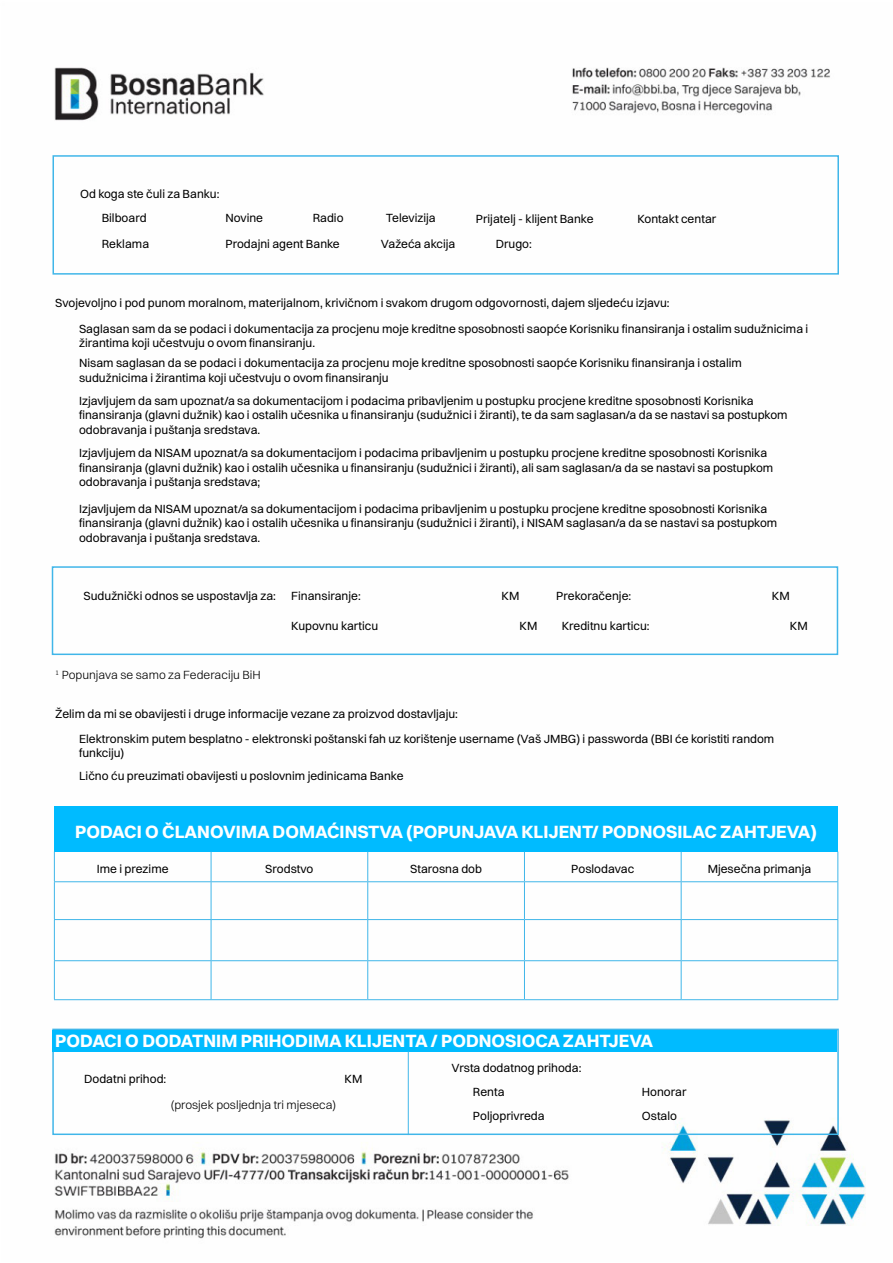
<style>
.page{position:relative;width:893px;height:1263px;background:#fff}
.page>*{position:absolute;margin:0;border:0;box-sizing:border-box;transform-origin:0 0}
.t1{font:700 18px "Switzer";color:#fff}
.t2{font:12px/14.4px "Switzer";color:#000}
.t3{font:300 12px "Switzer";color:#000}
</style>
<div class="page">
<img style="left:51px;top:67px;width:815px;height:1172px">
<div style="left:52px;top:155px;width:787px;height:120px;border:2px solid #40b6e9"></div>
<div style="left:52px;top:566px;width:786px;height:89px;border:2px solid #40b6e9"></div>
<div style="left:54px;top:806px;width:784px;height:45px;background:#0bf"></div>
<hr style="left:837px;top:961px;width:1px;height:38px;background:#40b6e9">
<hr style="left:681px;top:999px;width:157px;height:1px;background:#40b6e9">
<hr style="left:681px;top:851px;width:1px;height:30px;background:#40b6e9">
<hr style="left:681px;top:882px;width:1px;height:37px;background:#40b6e9">
<hr style="left:681px;top:920px;width:1px;height:40px;background:#40b6e9">
<hr style="left:681px;top:961px;width:1px;height:38px;background:#40b6e9">
<hr style="left:211px;top:999px;width:157px;height:1px;background:#40b6e9">
<hr style="left:524px;top:999px;width:157px;height:1px;background:#40b6e9">
<hr style="left:367px;top:851px;width:1px;height:30px;background:#40b6e9">
<hr style="left:524px;top:851px;width:1px;height:30px;background:#40b6e9">
<hr style="left:367px;top:882px;width:1px;height:37px;background:#40b6e9">
<hr style="left:524px;top:882px;width:1px;height:37px;background:#40b6e9">
<hr style="left:367px;top:920px;width:1px;height:40px;background:#40b6e9">
<hr style="left:524px;top:920px;width:1px;height:40px;background:#40b6e9">
<hr style="left:367px;top:961px;width:1px;height:38px;background:#40b6e9">
<hr style="left:524px;top:961px;width:1px;height:38px;background:#40b6e9">
<hr style="left:368px;top:999px;width:156px;height:1px;background:#40b6e9">
<hr style="left:54px;top:881px;width:157px;height:1px;background:#40b6e9">
<hr style="left:211px;top:881px;width:157px;height:1px;background:#40b6e9">
<hr style="left:368px;top:881px;width:156px;height:1px;background:#40b6e9">
<hr style="left:524px;top:881px;width:157px;height:1px;background:#40b6e9">
<hr style="left:681px;top:881px;width:157px;height:1px;background:#40b6e9">
<hr style="left:837px;top:920px;width:1px;height:40px;background:#40b6e9">
<hr style="left:54px;top:960px;width:157px;height:1px;background:#40b6e9">
<hr style="left:211px;top:960px;width:157px;height:1px;background:#40b6e9">
<hr style="left:368px;top:960px;width:156px;height:1px;background:#40b6e9">
<hr style="left:524px;top:960px;width:157px;height:1px;background:#40b6e9">
<hr style="left:681px;top:960px;width:157px;height:1px;background:#40b6e9">
<hr style="left:837px;top:851px;width:1px;height:30px;background:#40b6e9">
<hr style="left:837px;top:882px;width:1px;height:37px;background:#40b6e9">
<hr style="left:54px;top:919px;width:157px;height:1px;background:#40b6e9">
<hr style="left:211px;top:919px;width:157px;height:1px;background:#40b6e9">
<hr style="left:368px;top:919px;width:156px;height:1px;background:#40b6e9">
<hr style="left:524px;top:919px;width:157px;height:1px;background:#40b6e9">
<hr style="left:681px;top:919px;width:157px;height:1px;background:#40b6e9">
<hr style="left:54px;top:851px;width:1px;height:30px;background:#40b6e9">
<hr style="left:211px;top:851px;width:1px;height:30px;background:#40b6e9">
<hr style="left:54px;top:882px;width:1px;height:37px;background:#40b6e9">
<hr style="left:211px;top:882px;width:1px;height:37px;background:#40b6e9">
<hr style="left:54px;top:920px;width:1px;height:40px;background:#40b6e9">
<hr style="left:211px;top:920px;width:1px;height:40px;background:#40b6e9">
<hr style="left:54px;top:961px;width:1px;height:38px;background:#40b6e9">
<hr style="left:211px;top:961px;width:1px;height:38px;background:#40b6e9">
<hr style="left:54px;top:999px;width:157px;height:1px;background:#40b6e9">
<div style="left:52px;top:1028px;width:787px;height:107px;border:2px solid #40b6e9"></div>
<div style="left:52px;top:1030px;width:785px;height:21px;background:#0bf"></div>
<hr style="left:408px;top:1051px;width:1px;height:84px;background:#40b6e9">
<p class="t2" style="left:102px;top:182px;width:119px;line-height:23.7px;text-indent:-22px">Od koga ste čuli za Banku:<br>Bilboard</p>
<p class="t2" style="left:102px;top:237px;width:49px">Reklama</p>
<p class="t2" style="left:225px;top:210px;width:39px">Novine</p>
<p class="t2" style="left:225px;top:237px;width:116px">Prodajni agent Banke</p>
<p class="t2" style="left:381px;top:237px;width:76px">Važeća akcija</p>
<p class="t2" style="left:313px;top:210px;width:32px">Radio</p>
<p class="t2" style="left:386px;top:210px;width:51px">Televizija</p>
<p class="t2" style="left:476px;top:211px;width:119px">Prijatelj - klijent Banke</p>
<p class="t2" style="left:637px;top:211px;width:80px">Kontakt centar</p>
<p class="t2" style="left:496px;top:237px;width:38px">Drugo:</p>
<p class="t2" style="left:55px;top:295px;width:616px">Svojevoljno i pod punom moralnom, materijalnom, krivičnom i svakom drugom odgovornosti, dajem sljedeću izjavu:</p>
<p class="t2" style="left:79px;top:321px;width:731px">Saglasan sam da se podaci i dokumentacija za procjenu moje kreditne sposobnosti saopće Korisniku finansiranja i ostalim sudužnicima i žirantima koji učestvuju o ovom finansiranju.</p>
<p class="t2" style="left:79px;top:356px;width:664px">Nisam saglasan da se podaci i dokumentacija za procjenu moje kreditne sposobnosti saopće Korisniku finansiranja i ostalim sudužnicima i žirantima koji učestvuju o ovom finansiranju</p>
<p class="t2" style="left:79px;top:393px;width:710px">Izjavljujem da sam upoznat/a sa dokumentacijom i podacima pribavljenim u postupku procjene kreditne sposobnosti Korisnika finansiranja (glavni dužnik) kao i ostalih učesnika u finansiranju (sudužnici i žiranti), te da sam saglasan/a da se nastavi sa postupkom odobravanja i puštanja sredstava.</p>
<p class="t2" style="left:79px;top:446px;width:696px">Izjavljujem da NISAM upoznat/a sa dokumentacijom i podacima pribavljenim u postupku procjene kreditne sposobnosti Korisnika finansiranja (glavni dužnik) kao i ostalih učesnika u finansiranju (sudužnici i žiranti), ali sam saglasan/a da se nastavi sa postupkom odobravanja i puštanja sredstava;</p>
<p class="t2" style="left:79px;top:501px;width:700px">Izjavljujem da NISAM upoznat/a sa dokumentacijom i podacima pribavljenim u postupku procjene kreditne sposobnosti Korisnika finansiranja (glavni dužnik) kao i ostalih učesnika u finansiranju (sudužnici i žiranti), i NISAM saglasan/a da se nastavi sa postupkom odobravanja i puštanja sredstava.</p>
<p class="t2" style="left:84px;top:588px;width:194px">Sudužnički odnos se uspostavlja za:</p>
<p class="t2" style="left:291px;top:588px;width:71px">Finansiranje:</p>
<p class="t2" style="left:556px;top:588px;width:76px">Prekoračenje:</p>
<p class="t2" style="left:291px;top:618px;width:88px">Kupovnu karticu</p>
<p class="t2" style="left:562px;top:618px;width:89px">Kreditnu karticu:</p>
<p class="t2" style="left:502px;top:588px;width:19px">KM</p>
<p class="t2" style="left:772px;top:588px;width:19px">KM</p>
<p class="t2" style="left:520px;top:618px;width:19px">KM</p>
<p class="t2" style="left:790px;top:618px;width:19px">KM</p>
<p class="t3" style="left:55px;top:668px;width:207px"><sup>1</sup> Popunjava se samo za Federaciju BiH</p>
<p class="t2" style="left:55px;top:706px;width:404px">Želim da mi se obavijesti i druge informacije vezane za proizvod dostavljaju:</p>
<p class="t2" style="left:79px;top:731px;width:697px">Elektronskim putem besplatno - elektronski poštanski fah uz korištenje username (Vaš JMBG) i passworda (BBI će koristiti random funkciju)</p>
<p class="t2" style="left:79px;top:769px;width:326px">Lično ću preuzimati obavijesti u poslovnim jedinicama Banke</p>
<h1 class="t1" style="left:75px;top:820px;width:743px">PODACI O ČLANOVIMA DOMAĆINSTVA (POPUNJAVA KLIJENT/ PODNOSILAC ZAHTJEVA)</h1>
<p class="t2" style="left:97px;top:861px;width:73px">Ime i prezime</p>
<p class="t2" style="left:265px;top:861px;width:50px">Srodstvo</p>
<p class="t2" style="left:410px;top:861px;width:73px">Starosna dob</p>
<p class="t2" style="left:571px;top:861px;width:65px">Poslodavac</p>
<p class="t2" style="left:708px;top:861px;width:105px">Mjesečna primanja</p>
<h1 class="t1" style="left:55px;top:1029px;width:599px">PODACI O DODATNIM PRIHODIMA KLIJENTA / PODNOSIOCA ZAHTJEVA</h1>
<p class="t2" style="left:84px;top:1071px;width:84px">Dodatni prihod:</p>
<p class="t3" style="left:171px;top:1097px;width:167px">(prosjek posljednja tri mjeseca)</p>
<p class="t2" style="left:345px;top:1071px;width:19px">KM</p>
<p class="t2" style="left:473px;top:1056px;width:110px;line-height:23.7px;text-indent:-22px">Vrsta dodatnog prihoda:<br>Renta</p>
<p class="t2" style="left:642px;top:1084px;width:46px">Honorar</p>
<p class="t2" style="left:473px;top:1108px;width:73px">Poljoprivreda</p>
<p class="t2" style="left:642px;top:1108px;width:37px">Ostalo</p>
</div>
